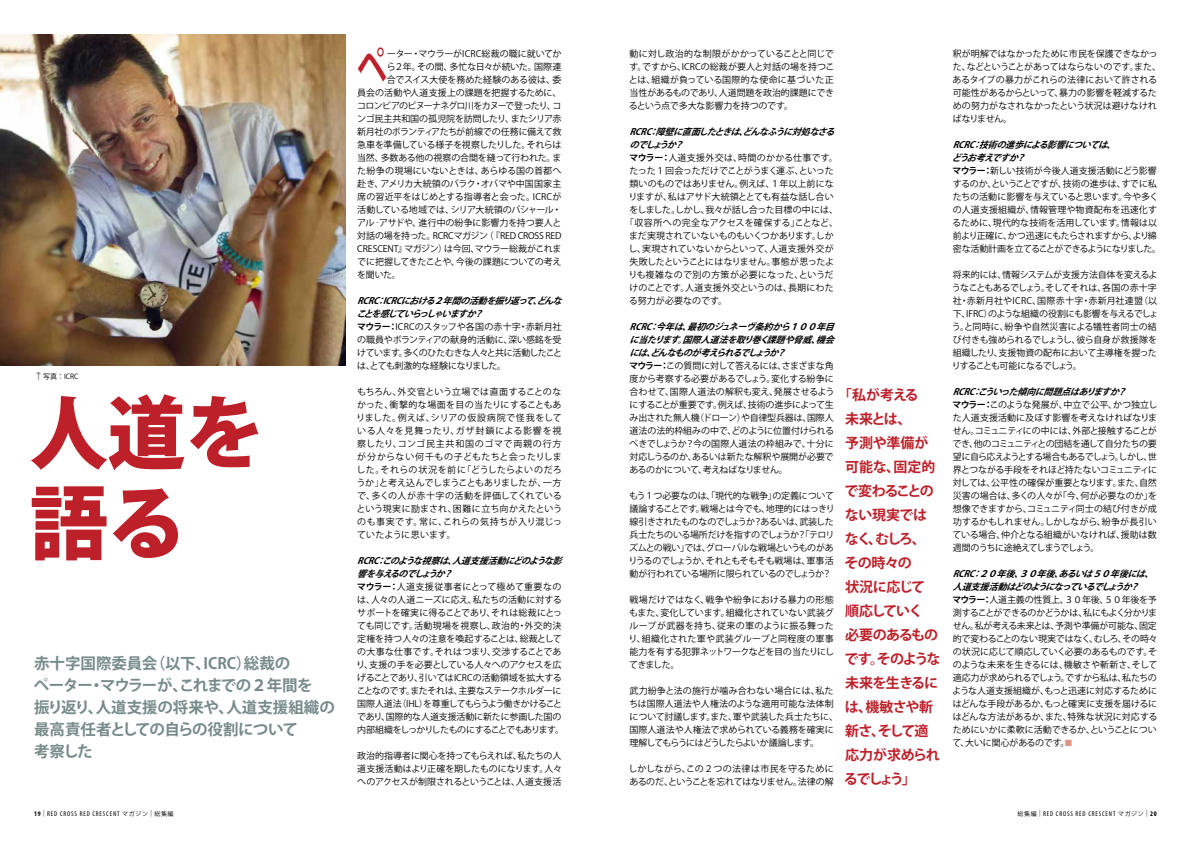
<style>
.page{position:relative;width:1191px;height:842px;background:#fff}
.page>*{position:absolute;margin:0;border:0;box-sizing:border-box;transform-origin:0 0}
.t1{font:800 80px/90px "Koz Go Pro";color:#be202a}
.t2{font:700 42.8px "Koz Go Pro";color:#be202a;scale:.7 1}
.t3{font:700 15.5px/22px "Koz Go Pro";letter-spacing:-.01em;color:#778b8a}
.t4{font:700 14px/24px "Koz Go Pro";letter-spacing:-.05em;color:#be202a}
.t5{font:9px/13px "Koz Go Pro";letter-spacing:-.015em;color:#000}
.t6{font:9px "Koz Go Pro";letter-spacing:-.035em;color:#000}
.t7{font:9px "Koz Go Pro";letter-spacing:-.05em;color:#000}
.t8{font:9px "Koz Go Pro";letter-spacing:.03em;color:#000}
.t9{font:italic 700 9px "Koz Go Pro";color:#000}
.t10{font:9px "Koz Go Pro";letter-spacing:-.08em;color:#000}
.t11{font:9px "Koz Go Pro";letter-spacing:.005em;color:#000}
.t12{font:9px "Koz Go Pro";letter-spacing:-.04em;color:#000}
.t13{font:9px "Koz Go Pro";letter-spacing:.025em;color:#000}
.t14{font:9px "Koz Go Pro";letter-spacing:.02em;color:#000}
.t15{font:9px "Koz Go Pro";letter-spacing:.045em;color:#000}
.t16{font:9px "Koz Go Pro";letter-spacing:.01em;color:#000}
.t17{font:condensed 7px "Myriad Pro";letter-spacing:.12em;color:#000}
.t18{font:7px "Koz Go Pro";color:#000}
.s1{font-weight:700;font-size:9px;color:#778b8a}
.s2{font-weight:700;font-style:italic}
.s3{font-weight:700}
.s4{color:#de9583}
.s5{font-weight:300;font-stretch:normal}
.s6{font-family:"Koz Go Pro";font-stretch:normal;font-size:6px}
</style>
<div class="page">
<img style="left:0;top:34px;width:346px;height:332px">
<p class="t18" style="left:34px;top:371px;width:46px"><span class="s1">↑</span>写真：ICRC</p>
<h1 class="t1" style="left:30px;top:394px;width:235px">人道を語る</h1>
<h3 class="t3" style="left:34px;top:653px;width:302px">赤十字国際委員会（以下、ICRC）総裁の<br>ペーター・マウラーが、これまでの２年間を<br>振り返り、人道支援の将来や、人道支援組織の最高責任者としての自らの役割について<br>考察した</h3>
<h2 class="t2" style="left:357px;top:40px;width:44px">ペ</h2>
<p class="t5" style="left:387px;top:48px;width:176px">ーター・マウラーがICRC総裁の職に就いてか</p>
<p class="t5" style="left:387px;top:61px;width:176px">ら２年。その間、多忙な日々が続いた。国際連</p>
<p class="t5" style="left:387px;top:74px;width:176px">合でスイス大使を務めた経験のある彼は、委</p>
<p class="t5" style="left:357px;top:87px;width:206px">員会の活動や人道支援上の課題を把握するために、</p>
<p class="t10" style="left:357px;top:100px;width:206px">コロンビアのピヌーナネグロ川をカヌーで登ったり、コ</p>
<p class="t5" style="left:357px;top:113px;width:206px">ンゴ民主共和国の孤児院を訪問したり、またシリア赤</p>
<p class="t7" style="left:357px;top:126px;width:206px">新月社のボランティアたちが前線での任務に備えて救</p>
<p class="t7" style="left:357px;top:139px;width:206px">急車を準備している様子を視察したりした。それらは</p>
<p class="t5" style="left:357px;top:152px;width:206px">当然、多数ある他の視察の合間を縫って行われた。ま</p>
<p class="t5" style="left:357px;top:165px;width:206px">た紛争の現場にいないときは、あらゆる国の首都へ</p>
<p class="t5" style="left:357px;top:178px;width:206px">赴き、アメリカ大統領のバラク・オバマや中国国家主</p>
<p class="t11" style="left:357px;top:191px;width:206px">席の習近平をはじめとする指導者と会った。ICRCが</p>
<p class="t6" style="left:357px;top:204px;width:206px">活動している地域では、シリア大統領のバシャール・</p>
<p class="t5" style="left:357px;top:217px;width:206px">アル‐アサドや、進行中の紛争に影響力を持つ要人と</p>
<p class="t5" style="left:357px;top:230px;width:172px">対話の場を持った。RCRCマガジン（『RED CROSS</p>
<p class="t5" style="left:545px;top:230px;width:12px">RED</p>
<p class="t5" style="left:357px;top:243px;width:12px">CRESCENT</p>
<p class="t5" style="left:357px;top:243px;width:206px;text-align:justify;text-indent:41px">』マガジン）は今回、マウラー総裁がこれまでに把握してきたことや、今後の課題についての考えを聞いた。</p>
<p class="t5" style="left:356px;top:295px;width:211px"><span class="s2">RCRC：ICRCにおける２年間の活動を振り返って、どんなことを感じていらっしゃいますか？<br></span><span class="s3">マウラー：</span>ICRCのスタッフや各国の赤十字・赤新月社の職員やボランティアの献身的活動に、深い感銘を受けています。多くのひたむきな人々と共に活動したことは、とても刺激的な経験になりました。</p>
<p class="t5" style="left:356px;top:386px;width:207px;text-align:justify">もちろん、外交官という立場では直面することのなかった、衝撃的な場面を目の当たりにすることもありました。例えば、シリアの仮設病院で怪我をしている人々を見舞ったり、ガザ封鎖による影響を視察したり、コンゴ民主共和国のゴマで両親の行方が分からない何千もの子どもたちと会ったりしました。それらの状況を前に「どうしたらよいのだろうか」と考え込んでしまうこともありましたが、一方で、多くの人が赤十字の活動を評価してくれているという現実に励まされ、困難に立ち向かえたというのも事実です。常に、これらの気持ちが入り混じっていたように思います。</p>
<p class="t5" style="left:356px;top:555px;width:211px"><span class="s2">RCRC：このような視察は、人道支援活動にどのような影響を与えるのでしょうか？<br></span><span class="s3">マウラー：</span>人道支援従事者にとって極めて重要なのは、人々の人道ニーズに応え、私たちの活動に対するサポートを確実に得ることであり、それは総裁にとっても同じです。活動現場を視察し、政治的・外交的決定権を持つ人々の注意を喚起することは、総裁としての大事な仕事です。それはつまり、交渉することであり、支援の手を必要としている人々へのアクセスを広げることであり、引いてはICRCの活動領域を拡大することなのです。またそれは、主要なステークホルダーに国際人道法（IHL）を尊重してもらうよう働きかけることであり、国際的な人道支援活動に新たに参画した国の内部組織をしっかりしたものにすることでもあります。</p>
<p class="t5" style="left:357px;top:750px;width:206px;text-align:justify">政治的指導者に関心を持ってもらえれば、私たちの人道支援活動はより正確を期したものになります。人々へのアクセスが制限されるということは、人道支援活</p>
<p class="t5" style="left:629px;top:48px;width:207px;text-align:justify">動に対し政治的な制限がかかっていることと同じです。ですから、ICRCの総裁が要人と対話の場を持つことは、組織が負っている国際的な使命に基づいた正当性があるものであり、人道問題を政治的課題にできるという点で多大な影響力を持つのです。</p>
<p class="t9" style="left:629px;top:126px;width:211px">RCRC：障壁に直面したときは、どんなふうに対処なさる</p>
<p class="t9" style="left:629px;top:139px;width:60px">のでしょうか？</p>
<p class="t8" style="left:629px;top:152px;width:210px"><span class="s3">マウラー：</span>人道支援外交は、時間のかかる仕事です。</p>
<p class="t12" style="left:629px;top:165px;width:206px">たった１回会っただけでことがうまく運ぶ、といった</p>
<p class="t5" style="left:629px;top:178px;width:206px">類いのものではありません。例えば、１年以上前にな</p>
<p class="t5" style="left:628px;top:191px;width:207px">りますが、私はアサド大統領ととても有益な話し合い</p>
<p class="t6" style="left:629px;top:204px;width:210px">をしました。しかし、我々が話し合った目標の中には、</p>
<p class="t8" style="left:625px;top:217px;width:214px">「収容所への完全なアクセスを確保する」ことなど、</p>
<p class="t5" style="left:629px;top:230px;width:206px">まだ実現されていないものもいくつかあります。しか</p>
<p class="t13" style="left:628px;top:243px;width:207px">し、実現されていないからといって、人道支援外交が</p>
<p class="t6" style="left:629px;top:256px;width:206px">失敗したということにはなりません。事態が思ったよ</p>
<p class="t15" style="left:628px;top:269px;width:207px">りも複雑なので別の方策が必要になった、というだ</p>
<p class="t14" style="left:629px;top:282px;width:206px">けのことです。人道支援外交というのは、長期にわた</p>
<p class="t16" style="left:629px;top:295px;width:100px">る努力が必要なのです。</p>
<p class="t5" style="left:629px;top:321px;width:211px"><span class="s2">RCRC：今年は、最初のジュネーヴ条約から１００年目に当たります。国際人道法を取り巻く課題や脅威、機会には、どんなものが考えられるでしょうか？<br></span><span class="s3">マウラー：</span>この質問に対して答えるには、さまざまな角度から考察する必要があるでしょう。変化する紛争に合わせて、国際人道法の解釈も変え、発展させるようにすることが重要です。例えば、技術の進歩によって生み出された無人機（ドローン）や自律型兵器は、国際人道法の法的枠組みの中で、どのように位置付けられるべきでしょうか？今の国際人道法の枠組みで、十分に対応しうるのか、あるいは新たな解釈や展開が必要であるのかについて、考えねばなりません。</p>
<p class="t5" style="left:628px;top:490px;width:208px;text-align:justify">もう１つ必要なのは、「現代的な戦争」の定義について議論することです。戦場とは今でも、地理的にはっきり線引きされたものなのでしょうか？あるいは、武装した兵士たちのいる場所だけを指すのでしょうか？「テロリズムとの戦い」では、グローバルな戦場というものがありうるのでしょうか、それともそもそも戦場は、軍事活動が行われている場所に限られているのでしょうか？</p>
<p class="t5" style="left:628px;top:594px;width:207px;text-align:justify">戦場だけではなく、戦争や紛争における暴力の形態もまた、変化しています。組織化されていない武装グループが武器を持ち、従来の軍のように振る舞ったり、組織化された軍や武装グループと同程度の軍事能力を有する犯罪ネットワークなどを目の当たりにしてきました。</p>
<p class="t5" style="left:629px;top:685px;width:210px">武力紛争と法の施行が噛み合わない場合には、私たちは国際人道法や人権法のような適用可能な法体制について討議します。また、軍や武装した兵士たちに、国際人道法や人権法で求められている義務を確実に理解してもらうにはどうしたらよいか議論します。</p>
<p class="t5" style="left:628px;top:763px;width:207px">しかしながら、この２つの法律は市民を守るためにあるのだ、ということを忘れてはなりません。法律の解</p>
<h3 class="t4" style="left:844px;top:383px;width:98px;text-indent:-6px">「私が考える<br>未来とは、<br>予測や準備が可能な、固定的で変わることのない現実ではなく、むしろ、その時々の<br>状況に応じて順応していく<br>必要のあるものです。そのような未来を生きるには、機敏さや斬新さ、そして適応力が求められるでしょう」</h3>
<p class="t5" style="left:952px;top:48px;width:210px">釈が明解ではなかったために市民を保護できなかった、などということがあってはならないのです。また、あるタイプの暴力がこれらの法律において許される可能性があるからといって、暴力の影響を軽減するための努力がなされなかったという状況は避けなければなりません。</p>
<p class="t5" style="left:952px;top:139px;width:211px"><span class="s2">RCRC：技術の進歩による影響については、<br>どうお考えですか？<br></span><span class="s3">マウラー：</span>新しい技術が今後人道支援活動にどう影響するのか、ということですが、技術の進歩は、すでに私たちの活動に影響を与えていると思います。今や多くの人道支援組織が、情報管理や物資配布を迅速化するために、現代的な技術を活用しています。情報は以前より正確に、かつ迅速にもたらされますから、より綿密な活動計画を立てることができるようになりました。</p>
<p class="t5" style="left:951px;top:269px;width:208px">将来的には、情報システムが支援方法自体を変えるようなこともあるでしょう。そしてそれは、各国の赤十字社・赤新月社やICRC、国際赤十字・赤新月社連盟（以下、IFRC）のような組織の役割にも影響を与えるでしょう。と同時に、紛争や自然災害による犠牲者同士の結び付きも強められるでしょうし、彼ら自身が救援隊を組織したり、支援物資の配布において主導権を握ったりすることも可能になるでしょう。</p>
<p class="t5" style="left:952px;top:386px;width:206px"><span class="s2">RCRC：こういった傾向に問題点はありますか？<br></span><span class="s3">マウラー：</span>このような発展が、中立で公平、かつ独立した人道支援活動に及ぼす影響を考えなければなりません。コミュニティにの中には、外部と接触することができ、他のコミュニティとの団結を通して自分たちの要望に自ら応えようとする場合もあるでしょう。しかし、世界とつながる手段をそれほど持たないコミュニティに対しては、公平性の確保が重要となります。また、自然災害の場合は、多くの人々が「今、何が必要なのか」を想像できますから、コミュニティ同士の結び付きが成功するかもしれません。しかしながら、紛争が長引いている場合、仲介となる組織がいなければ、援助は数週間のうちに途絶えてしまうでしょう。</p>
<p class="t5" style="left:952px;top:568px;width:207px"><span class="s2">RCRC：２０年後、３０年後、あるいは５０年後には、人道支援活動はどのようになっているでしょうか？<br></span><span class="s3">マウラー：</span>人道主義の性質上、３０年後、５０年後を予測することができるのかどうかは、私にもよく分かりません。私が考える未来とは、予測や準備が可能な、固定的で変わることのない現実ではなく、むしろ、その時々の状況に応じて順応していく必要のあるものです。そのような未来を生きるには、機敏さや斬新さ、そして適応力が求められるでしょう。ですから私は、私たちのような人道支援組織が、もっと迅速に対応するためにはどんな手段があるか、もっと確実に支援を届けるにはどんな方法があるか、また、特殊な状況に対応するためにいかに柔軟に活動できるか、ということについて、大いに関心があるのです。<span class="s4">■</span></p>
<p class="t17" style="left:34px;top:809px;width:141px"><span class="s3">19</span> <span class="s5">|</span> RED CROSS RED CRESCENT <span class="s6">マガジン</span> <span class="s5">|</span> <span class="s6">総集編</span></p>
<p class="t17" style="left:1017px;top:809px;width:141px"><span class="s6">総集編</span> <span class="s5">|</span> RED CROSS RED CRESCENT <span class="s6">マガジン</span> <span class="s5">|</span> <span class="s3">20</span></p>
</div>
